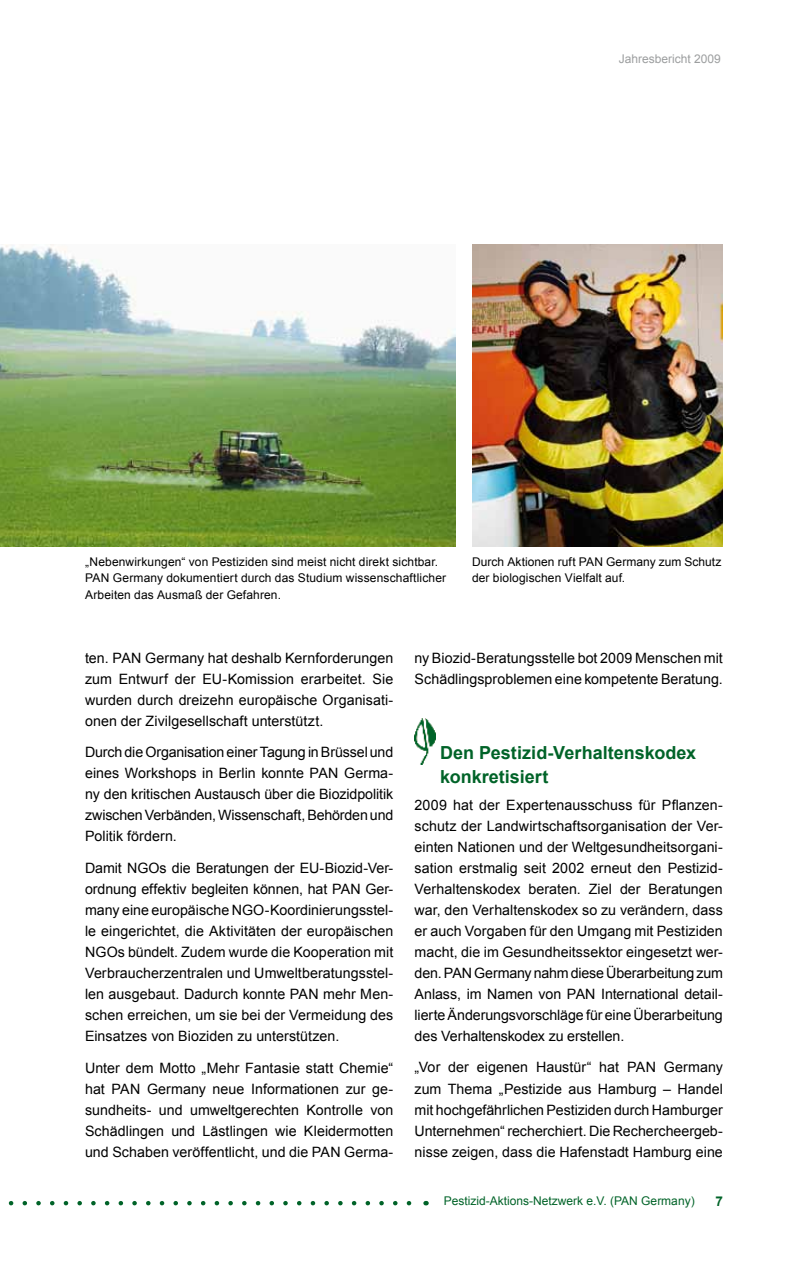
<style>
.page{position:relative;width:808px;height:1263px;background:#fff}
.page>*{position:absolute;margin:0;border:0;box-sizing:border-box;transform-origin:0 0}
.t1{font:700 18px/24px "Arial";color:#006328}
.t2{font:14.25px/21px "Arial";letter-spacing:.005em;color:#000;text-align:justify}
.t3{font:700 13.5px "Arial";color:#006328}
.t4{font:12px/16.5px "Arial";letter-spacing:.01em;color:#000}
.t5{font:12px "Arial";color:#006328}
.t6{font:12px "Arial";color:#9c9e9f}
</style>
<div class="page">
<svg style="left:8px;top:1201px;width:404px;height:4px"></svg>
<img style="left:415px;top:719px;width:21px;height:46px">
<img style="left:0;top:244px;width:455px;height:302px">
<img style="left:472px;top:244px;width:251px;height:302px">
<p class="t6" style="left:619px;top:51px;width:104px">Jahresbericht 2009</p>
<p class="t4" style="left:85px;top:553px;width:363px">„Nebenwirkungen“ von Pestiziden sind meist nicht direkt sichtbar.<br>PAN Germany dokumentiert durch das Studium wissenschaftlicher<br>Arbeiten das Ausmaß der Gefahren.</p>
<p class="t4" style="left:472px;top:553px;width:251px">Durch Aktionen ruft PAN Germany zum Schutz der biologischen Vielfalt auf.</p>
<p class="t2" style="left:85px;top:647px;width:310px">ten. PAN Germany hat deshalb Kernforderungen zum Entwurf der EU-Komission erarbeitet. Sie wurden durch dreizehn europäische Organisati&shy;onen der Zivilgesellschaft unterstützt.</p>
<p class="t2" style="left:85px;top:742px;width:310px">Durch die Organisation einer Tagung in Brüssel und eines Workshops in Berlin konnte PAN Germa&shy;ny den kritischen Austausch über die Biozidpolitik zwischen Verbänden, Wissenschaft, Behörden und Politik fördern.</p>
<p class="t2" style="left:85px;top:857px;width:310px">Damit NGOs die Beratungen der EU-Biozid-Ver&shy;ordnung effektiv begleiten können, hat PAN Ger&shy;many eine europäische NGO-Koordinierungsstel&shy;le eingerichtet, die Aktivitäten der europäischen NGOs bündelt. Zudem wurde die Kooperation mit Verbraucherzentralen und Umweltberatungsstel&shy;len ausgebaut. Dadurch konnte PAN mehr Men&shy;schen erreichen, um sie bei der Vermeidung des Einsatzes von Bioziden zu unterstützen.</p>
<p class="t2" style="left:85px;top:1057px;width:310px">Unter dem Motto „Mehr Fantasie statt Chemie“ hat PAN Germany neue Informationen zur ge&shy;sundheits- und umweltgerechten Kontrolle von Schädlingen und Lästlingen wie Kleidermotten und Schaben veröffentlicht, und die PAN Germa-</p>
<p class="t2" style="left:415px;top:648px;width:310px">ny Biozid-Beratungsstelle bot 2009 Menschen mit<br>Schädlingsproblemen eine kompetente Beratung.</p>
<p class="t1" style="left:440px;top:741px;width:258px">Den Pestizid-Verhaltenskodex konkretisiert</p>
<p class="t2" style="left:415px;top:794px;width:310px">2009 hat der Expertenausschuss für Pflanzen&shy;schutz der Landwirtschaftsorganisation der Ver&shy;einten Nationen und der Weltgesundheitsorgani&shy;sation erstmalig seit 2002 erneut den Pestizid-Verhaltenskodex beraten. Ziel der Beratungen war, den Verhaltenskodex so zu verändern, dass er auch Vorgaben für den Umgang mit Pestiziden macht, die im Gesundheitssektor eingesetzt wer&shy;den. PAN Germany nahm diese Überarbeitung zum Anlass, im Namen von PAN International detail&shy;lierte Änderungsvorschläge für eine Überarbeitung des Verhaltenskodex zu erstellen.</p>
<p class="t2" style="left:415px;top:1057px;width:310px">„Vor der eigenen Haustür“ hat PAN Germany zum Thema „Pestizide aus Hamburg – Handel mit hochgefährlichen Pestiziden durch Hamburger Unternehmen“ recherchiert. Die Rechercheergeb&shy;nisse zeigen, dass die Hafenstadt Hamburg eine</p>
<p class="t5" style="left:444px;top:1193px;width:252px">Pestizid-Aktions-Netzwerk e.V. (PAN Germany)</p>
<p class="t3" style="left:715px;top:1192px;width:9px">7</p>
</div>
